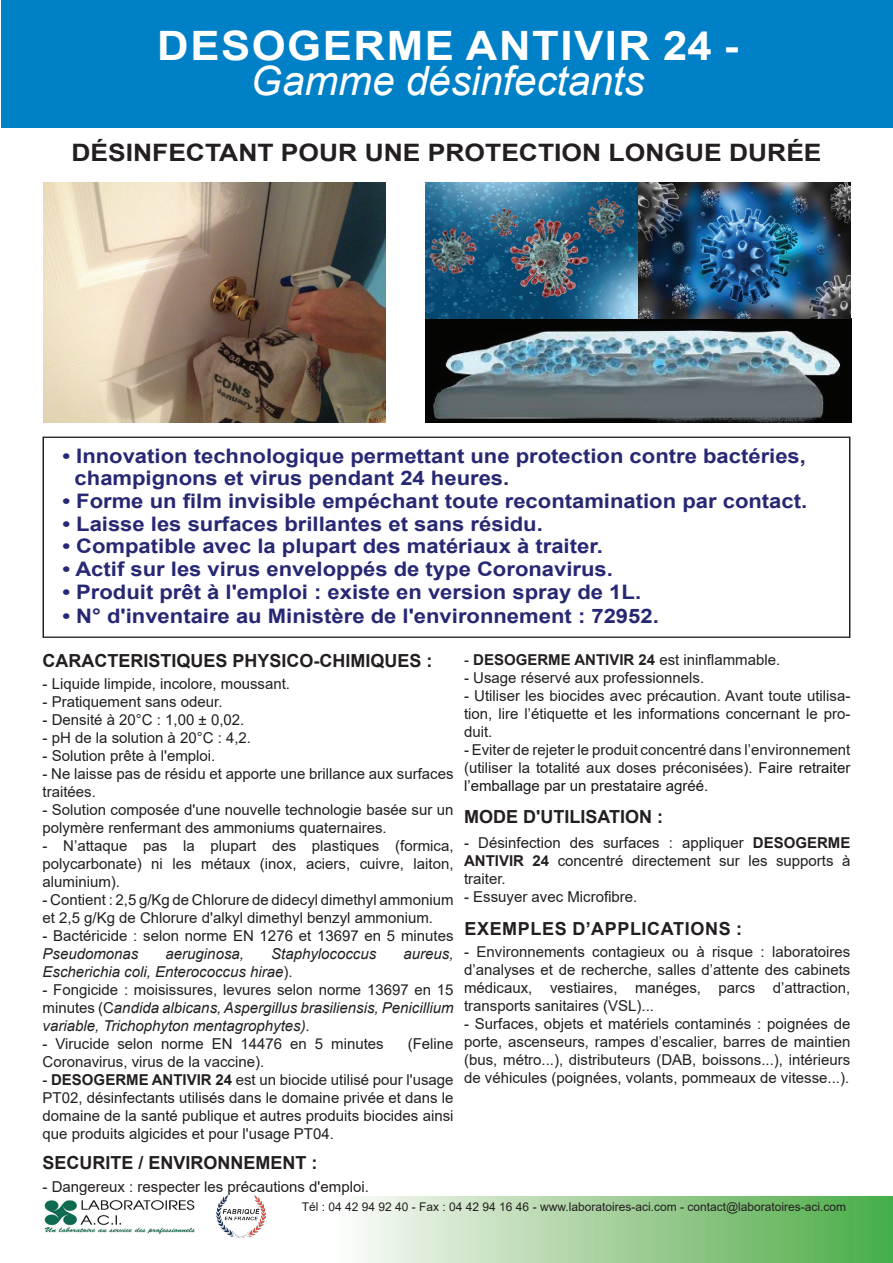
<style>
.page{position:relative;width:893px;height:1263px;background:#fff}
.page>*{position:absolute;margin:0;border:0;box-sizing:border-box;transform-origin:0 0}
.t1{font:700 40.5px "Arial";color:#fff;scale:1.08 1}
.t2{font:italic 40.5px "Arial";color:#fff}
.t3{font:700 24px "Arial";color:#231f20;scale:1.1 1}
.t4{font:700 19.95px/22.6px "Arial";color:#272873;scale:1.1 1}
.t5{font:700 18px "Arial";color:#231f20}
.t6{font:15px/18px "Arial";color:#231f20;text-align:justify}
.t7{font:italic 15px/18px "Arial";color:#231f20;text-align:justify}
.t8{font:12px "Arial";color:#231f20}
.s1{font-style:normal}
.s2{font-weight:700}
.s3{color:#161616}
</style>
<div class="page">
<div style="left:1px;top:0;width:892px;height:128px;background:#0080c7"></div>
<div style="left:43px;top:437px;width:807px;height:201px;border:1px solid #231f20"></div>
<svg style="left:216px;top:1196px;width:677px;height:67px"></svg>
<img style="left:44px;top:1200px;width:151px;height:34px">
<img style="left:425px;top:319px;width:427px;height:104px">
<img style="left:217px;top:1196px;width:48px;height:42px">
<img style="left:425px;top:183px;width:425px;height:136px">
<img style="left:44px;top:183px;width:342px;height:240px">
<h1 class="t1" style="left:157px;top:17px;width:31px">desogerme</h1>
<h1 class="t1" style="left:466px;top:17px;width:55px">Antivir</h1>
<h1 class="t1" style="left:663px;top:17px;width:71px">24 -</h1>
<h1 class="t2" style="left:250px;top:55px;width:395px">Gamme désinfectants</h1>
<h2 class="t3" style="left:71px;top:136px;width:683px">désinfectant pour une protection longue durée</h2>
<h3 class="t4" style="left:75px;top:444px;width:666px;text-indent:-12px">• Innovation technologique permettant une protection contre bactéries, champignons et virus pendant 24 heures.</h3>
<h3 class="t4" style="left:62px;top:490px;width:679px">• Forme un film invisible empéchant toute recontamination par contact.</h3>
<h3 class="t4" style="left:62px;top:512px;width:438px">• Laisse les surfaces brillantes et sans résidu.</h3>
<h3 class="t4" style="left:62px;top:535px;width:493px">• Compatible avec la plupart des matériaux à traiter.</h3>
<h3 class="t4" style="left:62px;top:558px;width:502px">• Actif sur les virus enveloppés de type Coronavirus.</h3>
<h3 class="t4" style="left:62px;top:580px;width:528px">• Produit prêt à l'emploi : existe en version spray de 1L.</h3>
<h3 class="t4" style="left:62px;top:604px;width:544px">• N° d'inventaire au Ministère de l'environnement : 72952.</h3>
<p class="t5" style="left:43px;top:648px;width:392px">CARACTERISTIQUES PHYSICO-CHIMIQUES :</p>
<p class="t6" style="left:43px;top:675px;width:249px">- Liquide limpide, incolore, moussant.</p>
<p class="t6" style="left:43px;top:693px;width:182px">- Pratiquement sans odeur.</p>
<p class="t6" style="left:43px;top:711px;width:203px">- Densité à 20°C : 1,00 ± 0,02.</p>
<p class="t6" style="left:43px;top:729px;width:210px">- pH de la solution à 20°C : 4,2.</p>
<p class="t6" style="left:43px;top:747px;width:174px">- Solution prête à l'emploi.</p>
<p class="t6" style="left:43px;top:765px;width:412px">- Ne laisse pas de résidu et apporte une brillance aux surfaces traitées.</p>
<p class="t6" style="left:43px;top:801px;width:413px">- Solution composée d'une nouvelle technologie basée sur un polymère renfermant des ammoniums quaternaires.</p>
<p class="t6" style="left:43px;top:837px;width:412px">- N’attaque pas la plupart des plastiques (formica, polycarbonate) ni les métaux (inox, aciers, cuivre, laiton, aluminium).</p>
<p class="t6" style="left:43px;top:891px;width:413px">- Contient : 2,5 g/Kg de Chlorure de didecyl dimethyl ammonium et 2,5 g/Kg de Chlorure d'alkyl dimethyl benzyl ammonium.</p>
<p class="t6" style="left:43px;top:927px;width:413px">- Bactéricide : selon norme EN 1276 et 13697 en 5 minutes</p>
<p class="t7" style="left:43px;top:945px;width:97px">Pseudomonas</p>
<p class="t7" style="left:166px;top:945px;width:80px">aeruginosa,</p>
<p class="t7" style="left:271px;top:945px;width:107px">Staphylococcus</p>
<p class="t7" style="left:403px;top:945px;width:52px">aureus,</p>
<p class="t7" style="left:43px;top:963px;width:252px">Escherichia coli, Enterococcus hirae<span class="s1">).</span></p>
<p class="t7" style="left:43px;top:981px;width:412px"><span class="s1">- Fongicide : moisissures, levures selon norme 13697 en 15 minutes (C</span>andida albicans, Aspergillus brasiliensis, Penicillium variable, Trichophyton mentagrophytes).</p>
<p class="t6" style="left:43px;top:1035px;width:343px">- Virucide selon norme EN 14476 en 5 minutes</p>
<p class="t6" style="left:408px;top:1035px;width:47px">(Feline</p>
<p class="t6" style="left:43px;top:1053px;width:223px">Coronavirus, virus de la vaccine).</p>
<p class="t6" style="left:43px;top:1071px;width:412px">- <span class="s2">DESOGERME ANTIVIR 24</span> est un biocide utilisé pour l'usage PT02, désinfectants utilisés dans le domaine privée et dans le domaine de la santé publique et autres produits biocides ainsi que produits algicides et pour l'usage PT04.</p>
<p class="t5" style="left:43px;top:1150px;width:277px">SECURITE / ENVIRONNEMENT :</p>
<p class="t6" style="left:43px;top:1177px;width:328px">- Dangereux : respecter les précautions d'emploi.</p>
<p class="t6" style="left:464px;top:650px;width:318px">- <span class="s2">DESOGERME ANTIVIR 24</span> est ininflammable.</p>
<p class="t6" style="left:464px;top:668px;width:242px">- Usage réservé aux professionnels.</p>
<p class="t6" style="left:464px;top:686px;width:388px">- Utiliser les biocides avec précaution. Avant toute utilisa&shy;tion, lire l’étiquette et les informations concernant le pro&shy;duit.</p>
<p class="t6" style="left:464px;top:740px;width:388px">- Eviter de rejeter le produit concentré dans l’environnement (utiliser la totalité aux doses préconisées). <span class="s3">Faire retraiter l’emballage par un prestataire agréé.</span></p>
<p class="t5" style="left:464px;top:804px;width:200px">MODE D'UTILISATION :</p>
<p class="t6" style="left:464px;top:834px;width:388px">- Désinfection des surfaces : appliquer <span class="s2">DESOGERME ANTIVIR 24</span> concentré directement sur les supports à traiter.</p>
<p class="t6" style="left:464px;top:888px;width:175px">- Essuyer avec Microfibre.</p>
<p class="t5" style="left:464px;top:916px;width:79px">exem ples</p>
<p class="t5" style="left:572px;top:916px;width:101px">d’applications</p>
<p class="t5" style="left:736px;top:916px;width:7px">:</p>
<p class="t6" style="left:464px;top:943px;width:388px">- Environnements contagieux ou à risque : laboratoires d’analyses et de recherche, salles d’attente des cabinets médicaux, vestiaires, manéges, parcs d’attraction, transports sanitaires (VSL)...</p>
<p class="t6" style="left:464px;top:1015px;width:388px">- Surfaces, objets et matériels contaminés : poignées de porte, ascenseurs, rampes d’escalier, barres de maintien (bus, métro...), distributeurs (DAB, boissons...), intérieurs de véhicules (poignées, volants, pommeaux de vitesse...).</p>
<p class="t8" style="left:302px;top:1198px;width:546px">Tél : 04 42 94 92 40 - Fax : 04 42 94 16 46 - www.laboratoires-aci.com - contact@laboratoires-aci.com</p>
</div>
